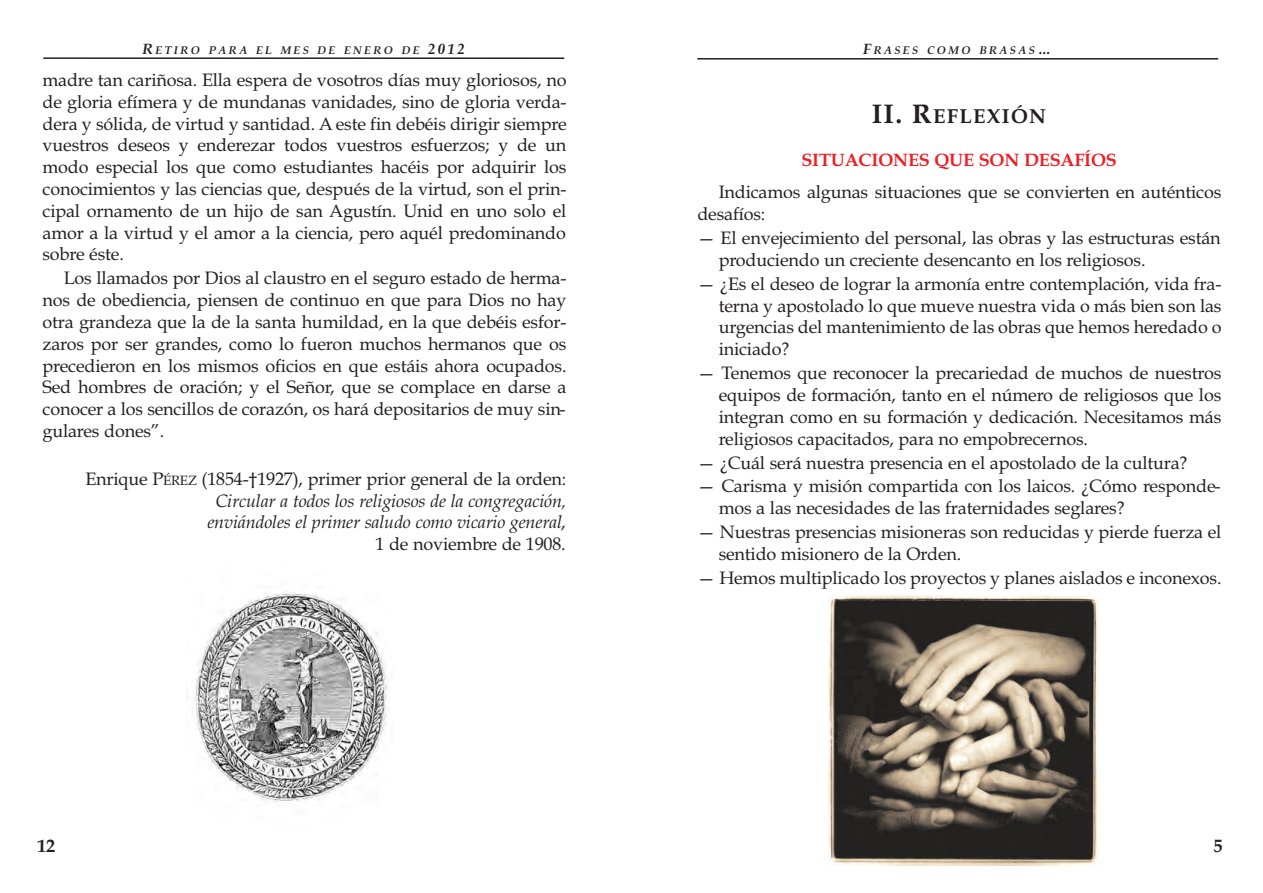
<style>
.page{position:relative;width:1263px;height:893px;background:#fff}
.page>*{position:absolute;margin:0;border:0;box-sizing:border-box;transform-origin:0 0}
.t1{font:700 20.25px "Book Antiqua";letter-spacing:.065em;color:#231f20}
.t2{font:18px/21.8px "Book Antiqua";letter-spacing:-.01em;color:#231f20}
.t3{font:italic 18px/21.8px "Book Antiqua";letter-spacing:-.01em;color:#231f20;text-align:right}
.t4{font:700 18px "Book Antiqua";letter-spacing:-.01em;color:#ee1e24}
.t5{font:700 18px "Book Antiqua";color:#231f20}
.t6{font:italic 700 11.25px "Book Antiqua";letter-spacing:.2em;color:#231f20}
.s1{font-size:15px}
.s2{font-style:normal}
.s3{font-style:normal;font-size:13.5px}
.s4{font-size:27px}
</style>
<div class="page">
<hr style="left:43px;top:57px;width:521px;height:2px;background:#231f20">
<hr style="left:697px;top:58px;width:521px;height:2px;background:#231f20">
<img style="left:828px;top:596px;width:271px;height:269px">
<img style="left:194px;top:593px;width:194px;height:209px">
<p class="t6" style="left:142px;top:44px;width:324px"><span class="s1">R</span>ETIRO PARA EL MES DE ENERO DE <span class="s1">2012</span></p>
<p class="t6" style="left:863px;top:44px;width:191px"><span class="s1">F</span>RASES COMO BRASAS<span class="s1">…</span></p>
<p class="t2" style="left:43px;top:69px;width:526px;text-align:justify">madre tan cariñosa. Ella espera de vosotros días muy gloriosos, no de gloria efímera y de mundanas vanidades, sino de gloria verda&shy;dera y sólida, de virtud y santidad. A este fin debéis dirigir siempre vuestros deseos y enderezar todos vuestros esfuerzos; y de un modo especial los que como estudiantes hacéis por adquirir los conocimientos y las ciencias que, después de la virtud, son el prin&shy;cipal ornamento de un hijo de san Agustín. Unid en uno solo el amor a la virtud y el amor a la ciencia, pero aquél predominando sobre éste.</p>
<p class="t2" style="left:43px;top:267px;width:525px;text-align:justify;text-indent:21px">Los llamados por Dios al claustro en el seguro estado de herma&shy;nos de obediencia, piensen de continuo en que para Dios no hay otra grandeza que la de la santa humildad, en la que debéis esfor&shy;zaros por ser grandes, como lo fueron muchos hermanos que os precedieron en los mismos oficios en que estáis ahora ocupados.<br>Sed hombres de oración; y el Señor, que se complace en darse a conocer a los sencillos de corazón, os hará depositarios de muy sin&shy;gulares dones”.</p>
<p class="t3" style="left:85px;top:468px;width:482px"><span class="s2">Enrique P</span><span class="s3">ÉREZ</span> <span class="s2">(1854-†1927), primer prior general de la orden:<br></span>Circular a todos los religiosos de la congregación,<br>enviándoles el primer saludo como vicario general<span class="s2">,<br>1 de noviembre de 1908.</span></p>
<p class="t1" style="left:872px;top:105px;width:176px"><span class="s4">II. R</span>EFLEXIÓN</p>
<p class="t4" style="left:801px;top:150px;width:317px">SITUACIONES QUE SON DESAFÍOS</p>
<p class="t2" style="left:697px;top:181px;width:525px;text-indent:21px">Indicamos algunas situaciones que se convierten en auténticos desafíos:</p>
<p class="t2" style="left:719px;top:227px;width:503px;text-indent:-21px">— El envejecimiento del personal, las obras y las estructuras están produciendo un creciente desencanto en los religiosos.</p>
<p class="t2" style="left:719px;top:273px;width:504px;text-align:justify;text-indent:-21px">— ¿Es el deseo de lograr la armonía entre contemplación, vida fra&shy;terna y apostolado lo que mueve nuestra vida o más bien son las urgencias del mantenimiento de las obras que hemos heredado o iniciado?</p>
<p class="t2" style="left:719px;top:362px;width:504px;text-align:justify;text-indent:-21px">— Tenemos que reconocer la precariedad de muchos de nuestros equipos de formación, tanto en el número de religiosos que los integran como en su formación y dedicación. Necesitamos más religiosos capacitados, para no empobrecernos.</p>
<p class="t2" style="left:697px;top:452px;width:492px">— ¿Cuál será nuestra presencia en el apostolado de la cultura?</p>
<p class="t2" style="left:719px;top:475px;width:503px;text-indent:-21px">— Carisma y misión compartida con los laicos. ¿Cómo responde&shy;mos a las necesidades de las fraternidades seglares?</p>
<p class="t2" style="left:719px;top:521px;width:504px;text-indent:-21px">— Nuestras presencias misioneras son reducidas y pierde fuerza el sentido misionero de la Orden.</p>
<p class="t2" style="left:697px;top:567px;width:526px">— Hemos multiplicado los proyectos y planes aislados e inconexos.</p>
<p class="t5" style="left:37px;top:835px;width:19px">12</p>
<p class="t5" style="left:1214px;top:835px;width:10px">5</p>
</div>
